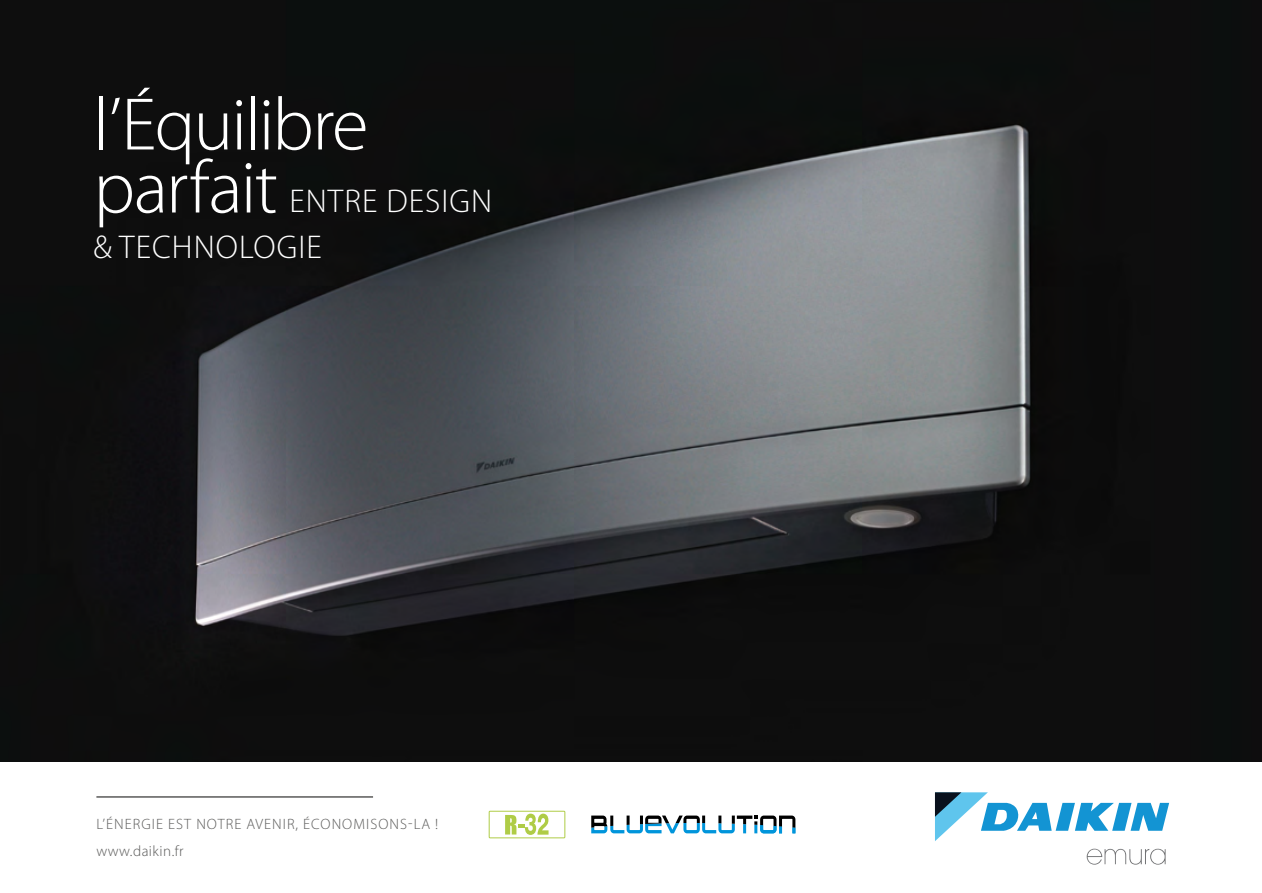
<style>
.page{position:relative;width:1262px;height:893px;background:#fff}
.page>*{position:absolute;margin:0;border:0;box-sizing:border-box;transform-origin:0 0}
.t1{font:300 75px/63px "Myriad Pro";letter-spacing:-.025em;color:#fff}
.t2{font:300 33px "Myriad Pro";letter-spacing:.03em;color:#fff}
.t3{font:300 15px/27px "Myriad Pro";letter-spacing:.07em;color:#5a5a59}
</style>
<div class="page">
<img style="left:0;top:0;width:1262px;height:761px">
<hr style="left:96px;top:796px;width:277px;height:1px;background:#5a5a59">
<svg style="left:935px;top:792px;width:234px;height:49px"></svg>
<svg style="left:1086px;top:848px;width:79px;height:16px"></svg>
<div style="left:489px;top:811px;width:76px;height:27px;border:1px solid #afcc46"></div>
<svg style="left:505px;top:813px;width:43px;height:21px"></svg>
<svg style="left:591px;top:815px;width:204px;height:18px"></svg>
<p class="t1" style="left:94px;top:94px;width:276px">l’Équilibre parfait</p>
<p class="t2" style="left:289px;top:183px;width:204px">ENTRE DESIGN</p>
<p class="t2" style="left:94px;top:229px;width:230px">&amp; TECHNOLOGIE</p>
<p class="t3" style="left:96px;top:811px;width:343px">L’ÉNERGIE EST NOTRE AVENIR, ÉCONOMISONS-LA ! www.daikin.fr</p>
</div>
